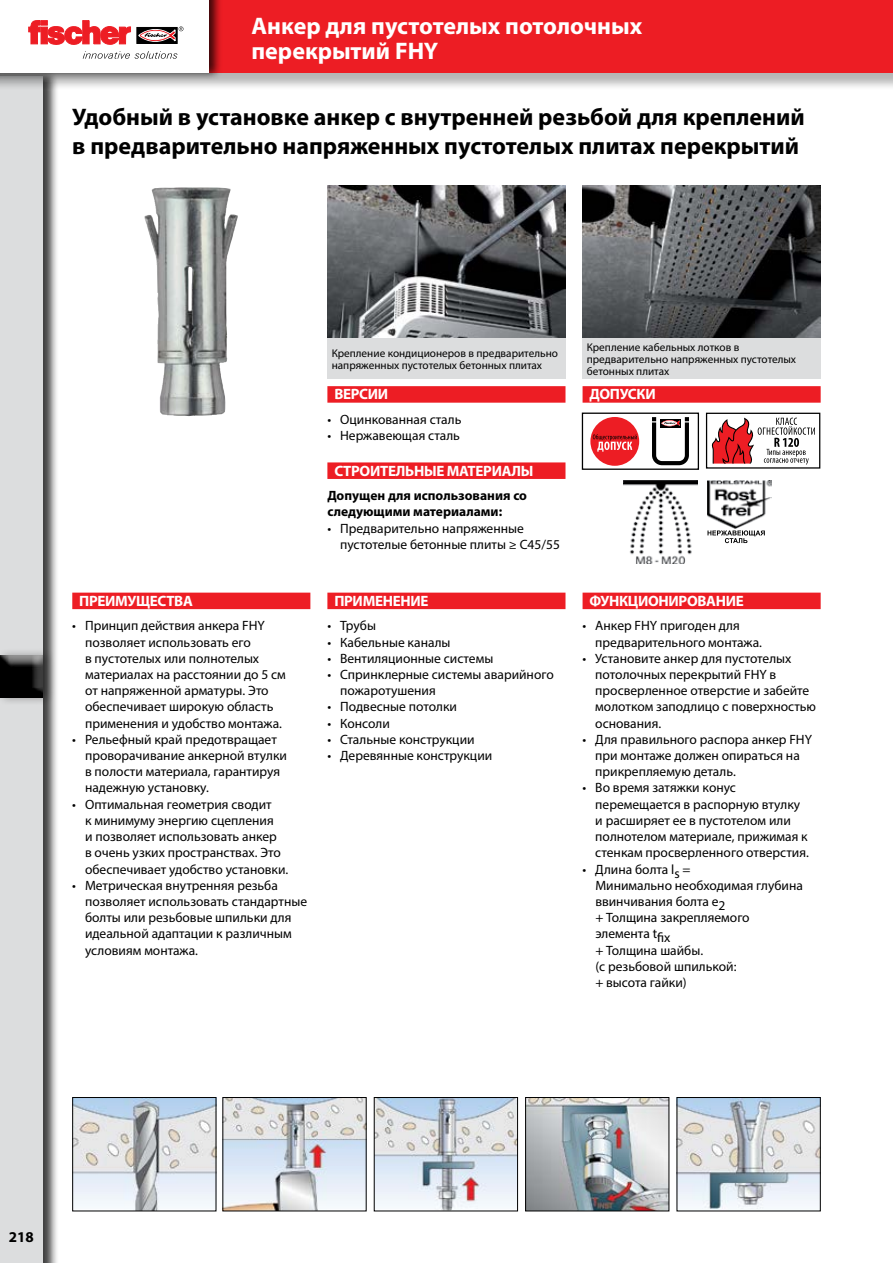
<style>
.page{position:relative;width:893px;height:1263px;background:#fff}
.page>*{position:absolute;margin:0;border:0;box-sizing:border-box;transform-origin:0 0}
.t1{font:700 24px/28.8px "Myriad Pro";color:#000}
.t2{font:700 24px/25.5px "Myriad Pro";color:#fff}
.t3{font:700 15px "Myriad Pro";letter-spacing:-.02em;color:#fff}
.t4{font:700 15px "Myriad Pro";color:#000}
.t5{font:13.5px/16.2px "Myriad Pro";color:#000}
.t6{font:700 13.5px/16.2px "Myriad Pro";color:#000}
.t7{font:11.25px/12px "Myriad Pro";color:#000}
</style>
<div class="page">
<div style="left:0;top:68px;width:59px;height:1195px;background:#000;opacity:.75"></div>
<div style="left:0;top:76px;width:43px;height:1187px;background:#dcddde"></div>
<div style="left:0;top:0;width:893px;height:91px;background:#000;opacity:.29"></div>
<div style="left:0;top:0;width:893px;height:72px;background:#ed1d24"></div>
<div style="left:0;top:0;width:223px;height:81px;background:#000;opacity:.75"></div>
<div style="left:0;top:0;width:208px;height:72px;background:#fff"></div>
<svg style="left:136px;top:27px;width:42px;height:17px"></svg>
<svg style="left:29px;top:21px;width:102px;height:24px"></svg>
<svg style="left:139px;top:26px;width:44px;height:15px"></svg>
<svg style="left:83px;top:51px;width:94px;height:8px"></svg>
<div style="left:0;top:647px;width:55px;height:59px;background:#000;opacity:.3"></div>
<div style="left:0;top:655px;width:53px;height:45px;background:#fff;opacity:.75"></div>
<div style="left:0;top:655px;width:49px;height:45px;background:#000;opacity:.75"></div>
<hr style="left:0;top:655px;width:1px;height:43px;background:#000">
<img style="left:327px;top:186px;width:238px;height:152px">
<div style="left:327px;top:338px;width:238px;height:41px;background:#dcddde"></div>
<img style="left:583px;top:186px;width:237px;height:152px">
<div style="left:583px;top:338px;width:238px;height:41px;background:#dcddde"></div>
<img style="left:224px;top:1099px;width:141px;height:110px">
<div style="left:222px;top:1097px;width:145px;height:114px;border:1px solid #000"></div>
<img style="left:376px;top:1099px;width:140px;height:110px">
<div style="left:374px;top:1097px;width:144px;height:114px;border:1px solid #000"></div>
<img style="left:527px;top:1099px;width:140px;height:110px">
<div style="left:525px;top:1097px;width:144px;height:114px;border:1px solid #000"></div>
<img style="left:679px;top:1099px;width:140px;height:110px">
<div style="left:677px;top:1097px;width:144px;height:114px;border:1px solid #000"></div>
<img style="left:144px;top:187px;width:94px;height:229px">
<img style="left:74px;top:1099px;width:140px;height:110px">
<div style="left:72px;top:1097px;width:144px;height:114px;border:1px solid #000"></div>
<div style="left:327px;top:386px;width:238px;height:17px;background:#ed1d24"></div>
<div style="left:72px;top:593px;width:238px;height:16px;background:#ed1d24"></div>
<div style="left:327px;top:593px;width:238px;height:16px;background:#ed1d24"></div>
<div style="left:583px;top:593px;width:238px;height:16px;background:#ed1d24"></div>
<div style="left:327px;top:462px;width:238px;height:17px;background:#ed1d24"></div>
<div style="left:583px;top:386px;width:238px;height:17px;background:#ed1d24"></div>
<div style="left:582px;top:412px;width:117px;height:58px;border:1px solid #000"></div>
<div style="left:590px;top:417px;width:49px;height:49px;background:#ed1d24;border-radius:50%"></div>
<svg style="left:593px;top:434px;width:44px;height:18px"></svg>
<svg style="left:652px;top:417px;width:37px;height:48px"></svg>
<img style="left:707px;top:480px;width:65px;height:49px">
<svg style="left:707px;top:530px;width:58px;height:13px"></svg>
<div style="left:706px;top:413px;width:114px;height:56px;border:1px solid #000"></div>
<svg style="left:712px;top:418px;width:103px;height:47px"></svg>
<img style="left:623px;top:480px;width:74px;height:83px">
<h1 class="t2" style="left:251px;top:12px;width:392px">Анкер для пустотелых потолочных перекрытий FHY</h1>
<h1 class="t1" style="left:72px;top:102px;width:734px">Удобный в установке анкер с внутренней резьбой для креплений в предварительно напряженных пустотелых плитах перекрытий</h1>
<p class="t7" style="left:332px;top:347px;width:228px">Крепление кондиционеров в предварительно напряженных пустотелых бетонных плитах</p>
<p class="t7" style="left:587px;top:341px;width:211px">Крепление кабельных лотков в предварительно напряженных пустотелых бетонных плитах</p>
<p class="t3" style="left:79px;top:591px;width:115px">ПРЕИМУЩЕСТВА</p>
<p class="t5" style="left:85px;top:618px;width:202px;text-indent:-13px">• Принцип действия анкера FHY позволяет использовать его<br>в пустотелых или полнотелых материалах на расстоянии до 5 см от напряженной арматуры. Это обеспечивает широкую область применения и удобство монтажа.</p>
<p class="t5" style="left:85px;top:731px;width:204px;text-indent:-13px">• Рельефный край предотвращает проворачивание анкерной втулки в полости материала, гарантируя надежную установку.</p>
<p class="t5" style="left:85px;top:796px;width:205px;text-indent:-13px">• Оптимальная геометрия сводит<br>к минимуму энергию сцепления<br>и позволяет использовать анкер<br>в очень узких пространствах. Это обеспечивает удобство установки.</p>
<p class="t5" style="left:85px;top:877px;width:224px;text-indent:-13px">• Метрическая внутренняя резьба позволяет использовать стандартные болты или резьбовые шпильки для идеальной адаптации к различным условиям монтажа.</p>
<p class="t3" style="left:334px;top:384px;width:55px">ВЕРСИИ</p>
<p class="t5" style="left:327px;top:411px;width:136px">• Оцинкованная сталь</p>
<p class="t5" style="left:327px;top:427px;width:134px">• Нержавеющая сталь</p>
<p class="t3" style="left:334px;top:461px;width:201px">СТРОИТЕЛЬНЫЕ МАТЕРИАЛЫ</p>
<p class="t6" style="left:327px;top:487px;width:201px">Допущен для использования со следующими материалами:</p>
<p class="t5" style="left:340px;top:520px;width:221px;text-indent:-13px">• Предварительно напряженные пустотелые бетонные плиты ≥ C45/55</p>
<p class="t3" style="left:334px;top:591px;width:96px">ПРИМЕНЕНИЕ</p>
<p class="t5" style="left:327px;top:618px;width:50px">• Трубы</p>
<p class="t5" style="left:327px;top:634px;width:125px">• Кабельные каналы</p>
<p class="t5" style="left:327px;top:650px;width:167px">• Вентиляционные системы</p>
<p class="t5" style="left:340px;top:666px;width:215px;text-indent:-13px">• Спринклерные системы аварийного пожаротушения</p>
<p class="t5" style="left:327px;top:699px;width:131px">• Подвесные потолки</p>
<p class="t5" style="left:327px;top:715px;width:64px">• Консоли</p>
<p class="t5" style="left:327px;top:731px;width:149px">• Стальные конструкции</p>
<p class="t5" style="left:327px;top:747px;width:166px">• Деревянные конструкции</p>
<p class="t3" style="left:589px;top:384px;width:21px">Допуски</p>
<p class="t3" style="left:589px;top:591px;width:156px">ФУНКЦИОНИРОВАНИЕ</p>
<p class="t5" style="left:595px;top:618px;width:168px;text-indent:-13px">• Анкер FHY пригоден для предварительного монтажа.</p>
<p class="t5" style="left:595px;top:650px;width:222px;text-indent:-13px">• Установите анкер для пустотелых потолочных перекрытий FHY в просверленное отверстие и забейте молотком заподлицо с поверхностью основания.</p>
<p class="t5" style="left:595px;top:731px;width:218px;text-indent:-13px">• Для правильного распора анкер FHY при монтаже должен опираться на прикрепляемую деталь.</p>
<p class="t5" style="left:595px;top:780px;width:215px;text-indent:-13px">• Во время затяжки конус перемещается в распорную втулку и расширяет ее в пустотелом или полнотелом материале, прижимая к стенкам просверленного отверстия.</p>
<p class="t5" style="left:595px;top:861px;width:209px;text-indent:-13px">• Длина болта ls =<br>Минимально необходимая глубина ввинчивания болта e2<br>+ Толщина закрепляемого элемента tfix<br>+ Толщина шайбы.<br>(с резьбовой шпилькой:<br>+ высота гайки)</p>
<p class="t4" style="left:9px;top:1227px;width:26px">218</p>
</div>
